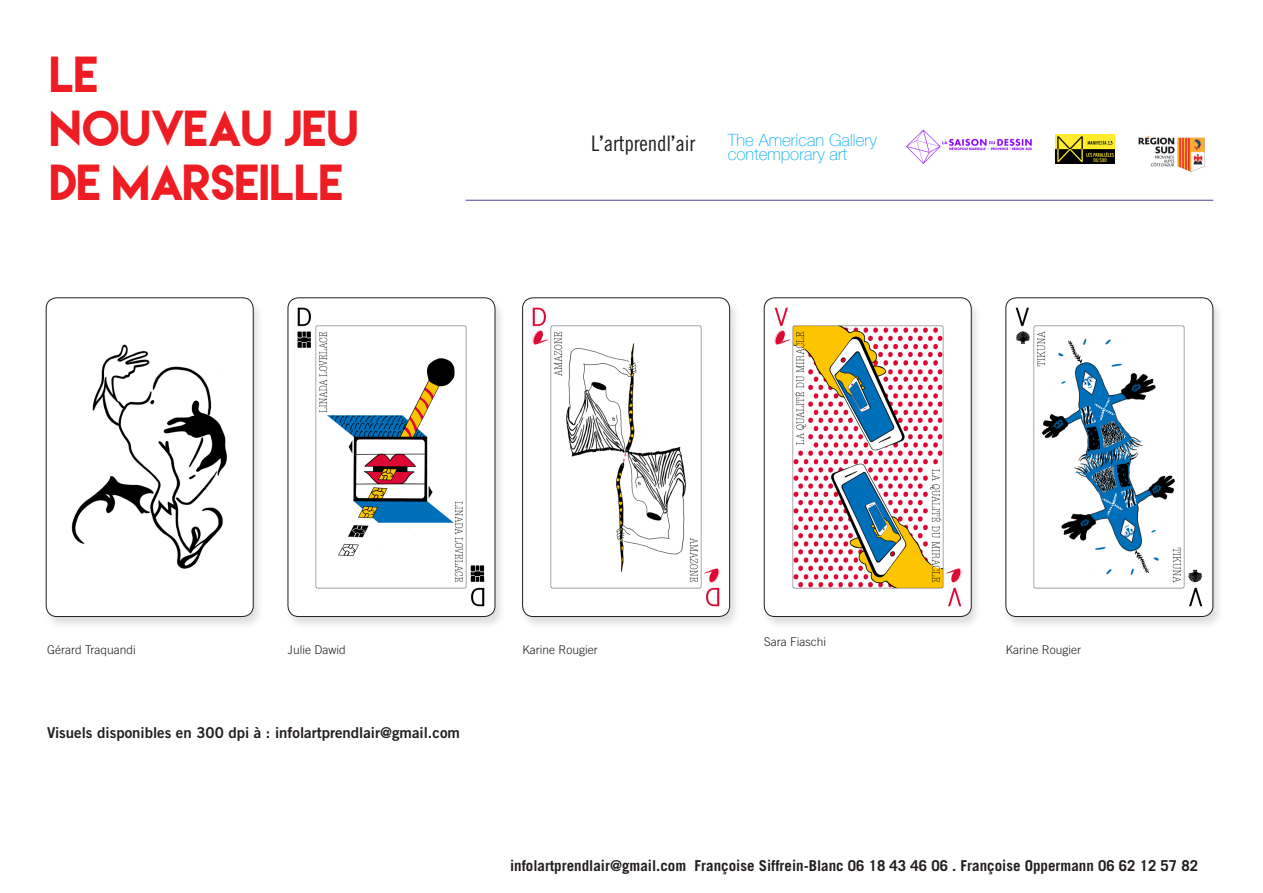
<style>
.page{position:relative;width:1263px;height:893px;background:#fff}
.page>*{position:absolute;margin:0;border:0;box-sizing:border-box;transform-origin:0 0}
.t1{font:45px/54px "Lemon Milk";color:#ee1d23}
.t2{font:21.45px "Trade Gothic Cond Eighteen";letter-spacing:-.01em;color:#231f20}
.t3{font:100 16.8px/14.4px "Helvetica Neue";color:#00adf0}
.t4{font:700 15px "Trade Gothic";color:#231f20}
.t5{font:15px "Trade Gothic Bold Two";color:#231f20}
.t6{font:300 12px "Trade Gothic";color:#231f20}
.s1{font-family:"Trade Gothic Bold Cond Twenty"}
</style>
<div class="page">
<hr style="left:466px;top:200px;width:747px;height:1px;background:#44449c">
<img style="left:1138px;top:136px;width:67px;height:36px">
<img style="left:906px;top:129px;width:126px;height:35px">
<img style="left:1055px;top:134px;width:59px;height:29px">
<div style="left:43px;top:297px;width:222px;height:333px;background:#231f20;opacity:.15"></div>
<img style="left:46px;top:298px;width:207px;height:318px">
<div style="left:46px;top:298px;width:207px;height:319px;border:1px solid #231f20;border-radius:11px"></div>
<div style="left:284px;top:297px;width:222px;height:333px;background:#231f20;opacity:.15"></div>
<img style="left:288px;top:298px;width:207px;height:318px">
<div style="left:288px;top:298px;width:207px;height:319px;border:1px solid #231f20;border-radius:11px"></div>
<div style="left:519px;top:297px;width:222px;height:333px;background:#231f20;opacity:.15"></div>
<img style="left:523px;top:298px;width:207px;height:318px">
<div style="left:522px;top:298px;width:208px;height:319px;border:1px solid #231f20;border-radius:11px"></div>
<div style="left:761px;top:297px;width:222px;height:333px;background:#231f20;opacity:.15"></div>
<img style="left:764px;top:298px;width:207px;height:318px">
<div style="left:764px;top:298px;width:207px;height:319px;border:1px solid #231f20;border-radius:11px"></div>
<div style="left:1002px;top:297px;width:222px;height:333px;background:#231f20;opacity:.15"></div>
<img style="left:1006px;top:298px;width:207px;height:318px">
<div style="left:1006px;top:298px;width:207px;height:319px;border:1px solid #231f20;border-radius:11px"></div>
<p class="t1" style="left:51px;top:47px;width:50px">LE</p>
<p class="t1" style="left:51px;top:101px;width:310px">NOUVEAU JEU<br>DE MARSEILLE</p>
<p class="t2" style="left:591px;top:130px;width:106px">L<span class="s1">’</span>artprendl<span class="s1">’</span>air</p>
<p class="t3" style="left:728px;top:132px;width:151px">The American Gallery contemporary art</p>
<p class="t6" style="left:764px;top:635px;width:64px">Sara Fiaschi</p>
<p class="t6" style="left:47px;top:642px;width:90px">Gérard Traquandi</p>
<p class="t6" style="left:288px;top:642px;width:60px">Julie Dawid</p>
<p class="t6" style="left:522px;top:642px;width:77px">Karine Rougier</p>
<p class="t6" style="left:1006px;top:642px;width:77px">Karine Rougier</p>
<p class="t5" style="left:47px;top:724px;width:414px">Visuels disponibles en 300 dpi à : infolartprendlair@gmail.com</p>
<p class="t4" style="left:510px;top:856px;width:690px">infolartprendlair@gmail.com Françoise Siffrein-Blanc 06 18 43 46 06 . Françoise Oppermann 06 62 12 57 82</p>
</div>
